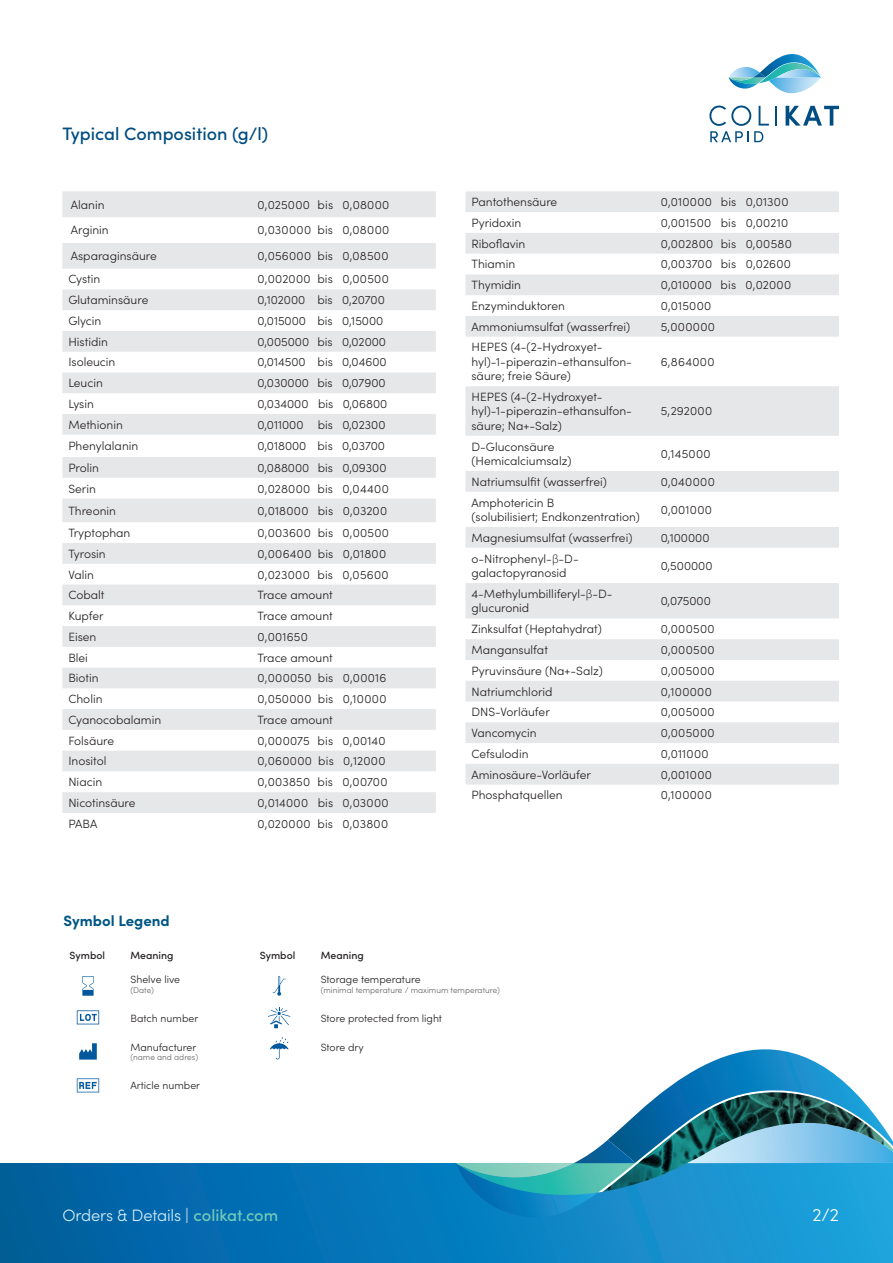
<style>
.page{position:relative;width:893px;height:1263px;background:#fff}
.page>*{position:absolute;margin:0;border:0;box-sizing:border-box;transform-origin:0 0}
.t1{font:500 18px "Sofia Pro";color:#014d81}
.t2{font:300 18px "Sofia Pro";color:#fff}
.t3{font:300 16.5px "Sofia Pro";letter-spacing:-.01em;color:#d4eff9}
.t4{font:700 15px "Sofia Pro";color:#015685}
.t5{font:300 12px/14.4px "Sofia Pro";color:#231f20}
.t6{font:300 12px "Sofia Pro";letter-spacing:.02em;color:#231f20}
.t7{font:300 12px "Sofia Pro";letter-spacing:.025em;color:#231f20}
.t8{font:300 12px "Sofia Pro";letter-spacing:.03em;color:#231f20}
.t9{font:300 10.5px "Sofia Pro";color:#231f20}
.t10{font:500 10.5px "Sofia Pro";color:#231f20}
.t11{font:300 8.25px "Sofia Pro";color:#636366}
.s1{font-family:"Myriad Pro"}
.s2{font-weight:500;color:#73c9b7}
</style>
<div class="page">
<div style="left:0;top:1163px;width:893px;height:100px;background:linear-gradient(to right,#005a9e,#1da1dd)"></div>
<svg style="left:456px;top:1049px;width:437px;height:169px"></svg>
<div style="left:62px;top:191px;width:374px;height:26px;background:#e6e7e9"></div>
<svg style="left:62px;top:243px;width:374px;height:235px;fill:#e6e7e9"></svg>
<svg style="left:62px;top:499px;width:374px;height:314px"></svg>
<div style="left:62px;top:543px;width:374px;height:21px;background:#e6e7e9"></div>
<svg style="left:465px;top:191px;width:374px;height:63px"></svg>
<svg style="left:465px;top:274px;width:374px;height:63px"></svg>
<svg style="left:465px;top:386px;width:374px;height:398px;fill:#e6e7e9"></svg>
<svg style="left:79px;top:1043px;width:18px;height:16px"></svg>
<svg style="left:82px;top:976px;width:12px;height:20px"></svg>
<svg style="left:77px;top:1010px;width:22px;height:14px"></svg>
<svg style="left:77px;top:1078px;width:22px;height:14px"></svg>
<svg style="left:273px;top:976px;width:13px;height:20px"></svg>
<svg style="left:270px;top:1037px;width:19px;height:22px"></svg>
<svg style="left:268px;top:1007px;width:22px;height:21px"></svg>
<hr style="left:775px;top:106px;width:2px;height:20px;background:#014d81">
<svg style="left:786px;top:106px;width:53px;height:20px"></svg>
<svg style="left:729px;top:54px;width:92px;height:40px"></svg>
<svg style="left:709px;top:106px;width:60px;height:36px"></svg>
<h1 class="t1" style="left:62px;top:121px;width:207px">Typical Composition (g/l)</h1>
<p class="t5" style="left:71px;top:197px;width:35px">Alanin</p>
<p class="t6" style="left:258px;top:196px;width:133px">0,025000 bis 0,08000</p>
<p class="t5" style="left:71px;top:222px;width:39px">Arginin</p>
<p class="t7" style="left:258px;top:221px;width:133px">0,030000 bis 0,08000</p>
<p class="t5" style="left:71px;top:248px;width:88px">Asparaginsäure</p>
<p class="t6" style="left:258px;top:247px;width:132px">0,056000 bis 0,08500</p>
<p class="t5" style="left:68px;top:271px;width:33px">Cystin</p>
<p class="t7" style="left:258px;top:271px;width:133px">0,002000 bis 0,00500</p>
<p class="t5" style="left:68px;top:292px;width:82px">Glutaminsäure</p>
<p class="t5" style="left:258px;top:292px;width:129px">0,102000 bis 0,20700</p>
<p class="t5" style="left:68px;top:313px;width:35px">Glycin</p>
<p class="t5" style="left:258px;top:313px;width:127px">0,015000 bis 0,15000</p>
<p class="t5" style="left:68px;top:334px;width:41px">Histidin</p>
<p class="t5" style="left:258px;top:334px;width:130px">0,005000 bis 0,02000</p>
<p class="t5" style="left:68px;top:354px;width:49px">Isoleucin</p>
<p class="t5" style="left:258px;top:354px;width:131px">0,014500 bis 0,04600</p>
<p class="t5" style="left:68px;top:375px;width:36px">Leucin</p>
<p class="t5" style="left:258px;top:375px;width:130px">0,030000 bis 0,07900</p>
<p class="t5" style="left:68px;top:396px;width:27px">Lysin</p>
<p class="t5" style="left:258px;top:396px;width:131px">0,034000 bis 0,06800</p>
<p class="t5" style="left:68px;top:417px;width:56px">Methionin</p>
<p class="t5" style="left:258px;top:417px;width:129px">0,011000 bis 0,02300</p>
<p class="t5" style="left:68px;top:438px;width:71px">Phenylalanin</p>
<p class="t5" style="left:258px;top:438px;width:129px">0,018000 bis 0,03700</p>
<p class="t5" style="left:68px;top:460px;width:32px">Prolin</p>
<p class="t5" style="left:258px;top:460px;width:130px">0,088000 bis 0,09300</p>
<p class="t5" style="left:68px;top:480px;width:29px">Serin</p>
<p class="t6" style="left:258px;top:480px;width:133px">0,028000 bis 0,04400</p>
<p class="t5" style="left:68px;top:503px;width:49px">Threonin</p>
<p class="t5" style="left:258px;top:503px;width:131px">0,018000 bis 0,03200</p>
<p class="t5" style="left:68px;top:525px;width:64px">Tryptophan</p>
<p class="t7" style="left:258px;top:524px;width:133px">0,003600 bis 0,00500</p>
<p class="t5" style="left:68px;top:546px;width:39px">Tyrosin</p>
<p class="t6" style="left:258px;top:545px;width:130px">0,006400 bis 0,01800</p>
<p class="t5" style="left:68px;top:566px;width:27px">Valin</p>
<p class="t7" style="left:258px;top:566px;width:133px">0,023000 bis 0,05600</p>
<p class="t5" style="left:68px;top:587px;width:38px">Cobalt</p>
<p class="t5" style="left:258px;top:587px;width:77px">Trace amount</p>
<p class="t5" style="left:68px;top:608px;width:37px">Kupfer</p>
<p class="t5" style="left:258px;top:608px;width:77px">Trace amount</p>
<p class="t5" style="left:68px;top:629px;width:30px">Eisen</p>
<p class="t5" style="left:258px;top:629px;width:52px">0,001650</p>
<p class="t5" style="left:68px;top:649px;width:21px">Blei</p>
<p class="t5" style="left:258px;top:649px;width:77px">Trace amount</p>
<p class="t5" style="left:68px;top:670px;width:32px">Biotin</p>
<p class="t7" style="left:258px;top:669px;width:130px">0,000050 bis 0,00016</p>
<p class="t5" style="left:68px;top:691px;width:36px">Cholin</p>
<p class="t8" style="left:258px;top:690px;width:130px">0,050000 bis 0,10000</p>
<p class="t5" style="left:68px;top:712px;width:94px">Cyanocobalamin</p>
<p class="t5" style="left:258px;top:712px;width:77px">Trace amount</p>
<p class="t5" style="left:68px;top:732px;width:47px">Folsäure</p>
<p class="t5" style="left:258px;top:732px;width:130px">0,000075 bis 0,00140</p>
<p class="t5" style="left:68px;top:753px;width:40px">Inositol</p>
<p class="t7" style="left:258px;top:752px;width:129px">0,060000 bis 0,12000</p>
<p class="t5" style="left:68px;top:774px;width:35px">Niacin</p>
<p class="t6" style="left:258px;top:773px;width:131px">0,003850 bis 0,00700</p>
<p class="t5" style="left:68px;top:795px;width:69px">Nicotinsäure</p>
<p class="t6" style="left:258px;top:794px;width:133px">0,014000 bis 0,03000</p>
<p class="t5" style="left:68px;top:815px;width:30px">PABA</p>
<p class="t6" style="left:258px;top:815px;width:132px">0,020000 bis 0,03800</p>
<p class="t5" style="left:471px;top:194px;width:87px">Pantothensäure</p>
<p class="t6" style="left:661px;top:193px;width:129px">0,010000 bis 0,01300</p>
<p class="t5" style="left:471px;top:215px;width:51px">Pyridoxin</p>
<p class="t6" style="left:661px;top:214px;width:129px">0,001500 bis 0,00210</p>
<p class="t5" style="left:471px;top:236px;width:55px">Riboflavin</p>
<p class="t6" style="left:661px;top:235px;width:133px">0,002800 bis 0,00580</p>
<p class="t5" style="left:471px;top:256px;width:45px">Thiamin</p>
<p class="t5" style="left:661px;top:256px;width:132px">0,003700 bis 0,02600</p>
<p class="t5" style="left:471px;top:277px;width:51px">Thymidin</p>
<p class="t6" style="left:661px;top:276px;width:132px">0,010000 bis 0,02000</p>
<p class="t5" style="left:471px;top:298px;width:95px">Enzyminduktoren</p>
<p class="t5" style="left:661px;top:298px;width:52px">0,015000</p>
<p class="t5" style="left:471px;top:319px;width:160px">Ammoniumsulfat (wasserfrei)</p>
<p class="t5" style="left:661px;top:319px;width:56px">5,000000</p>
<p class="t5" style="left:471px;top:339px;width:162px">HEPES (4-(2-Hydroxyet&shy;hyl)-1-piperazin-ethansulfon&shy;säure; freie Säure)</p>
<p class="t5" style="left:661px;top:354px;width:55px">6,864000</p>
<p class="t5" style="left:471px;top:389px;width:162px">HEPES (4-(2-Hydroxyet&shy;hyl)-1-piperazin-ethansulfon&shy;säure; Na+-Salz)</p>
<p class="t5" style="left:661px;top:403px;width:53px">5,292000</p>
<p class="t5" style="left:471px;top:438px;width:102px">D-Gluconsäure (Hemicalciumsalz)</p>
<p class="t5" style="left:661px;top:446px;width:51px">0,145000</p>
<p class="t5" style="left:471px;top:474px;width:137px">Natriumsulfit (wasserfrei)</p>
<p class="t5" style="left:661px;top:474px;width:56px">0,040000</p>
<p class="t5" style="left:471px;top:494px;width:170px">Amphotericin B<br>(solubilisiert; Endkonzentration)</p>
<p class="t5" style="left:661px;top:502px;width:53px">0,001000</p>
<p class="t5" style="left:471px;top:530px;width:162px">Magnesiumsulfat (wasserfrei)</p>
<p class="t5" style="left:661px;top:530px;width:50px">0,100000</p>
<p class="t5" style="left:471px;top:551px;width:109px">o-Nitrophenyl-<span class="s1">β</span>-D&shy;galactopyranosid</p>
<p class="t5" style="left:661px;top:558px;width:53px">0,500000</p>
<p class="t5" style="left:471px;top:586px;width:143px">4-Methylumbilliferyl-<span class="s1">β</span>-D&shy;glucuronid</p>
<p class="t5" style="left:661px;top:593px;width:52px">0,075000</p>
<p class="t5" style="left:471px;top:621px;width:132px">Zinksulfat (Heptahydrat)</p>
<p class="t5" style="left:661px;top:621px;width:55px">0,000500</p>
<p class="t5" style="left:471px;top:642px;width:78px">Mangansulfat</p>
<p class="t5" style="left:661px;top:642px;width:55px">0,000500</p>
<p class="t5" style="left:471px;top:663px;width:133px">Pyruvinsäure (Na+-Salz)</p>
<p class="t5" style="left:661px;top:663px;width:55px">0,005000</p>
<p class="t5" style="left:471px;top:683px;width:83px">Natriumchlorid</p>
<p class="t5" style="left:661px;top:683px;width:53px">0,100000</p>
<p class="t5" style="left:471px;top:704px;width:80px">DNS-Vorläufer</p>
<p class="t5" style="left:661px;top:704px;width:55px">0,005000</p>
<p class="t5" style="left:471px;top:725px;width:67px">Vancomycin</p>
<p class="t5" style="left:661px;top:725px;width:55px">0,005000</p>
<p class="t5" style="left:471px;top:746px;width:59px">Cefsulodin</p>
<p class="t5" style="left:661px;top:746px;width:49px">0,011000</p>
<p class="t5" style="left:471px;top:766px;width:121px">Aminosäure-Vorläufer</p>
<p class="t5" style="left:661px;top:766px;width:53px">0,001000</p>
<p class="t5" style="left:471px;top:787px;width:93px">Phosphatquellen</p>
<p class="t5" style="left:661px;top:787px;width:53px">0,100000</p>
<p class="t4" style="left:64px;top:909px;width:108px">Symbol Legend</p>
<p class="t10" style="left:70px;top:947px;width:37px">Symbol</p>
<p class="t10" style="left:130px;top:947px;width:45px">Meaning</p>
<p class="t9" style="left:130px;top:971px;width:51px">Shelve live</p>
<p class="t11" style="left:130px;top:984px;width:25px">(Date)</p>
<p class="t9" style="left:130px;top:1010px;width:69px">Batch number</p>
<p class="t9" style="left:130px;top:1039px;width:67px">Manufacturer</p>
<p class="t11" style="left:130px;top:1051px;width:69px">(name and adres)</p>
<p class="t9" style="left:130px;top:1078px;width:71px">Article number</p>
<p class="t10" style="left:260px;top:947px;width:37px">Symbol</p>
<p class="t10" style="left:321px;top:947px;width:45px">Meaning</p>
<p class="t9" style="left:321px;top:971px;width:101px">Storage temperature</p>
<p class="t11" style="left:321px;top:984px;width:181px">(minimal temperature / maximum temperature)</p>
<p class="t9" style="left:321px;top:1010px;width:123px">Store protected from light</p>
<p class="t9" style="left:321px;top:1039px;width:45px">Store dry</p>
<h2 class="t3" style="left:62px;top:1203px;width:217px">Orders &amp; Details | <span class="s2">colikat.com</span></h2>
<h1 class="t2" style="left:812px;top:1201px;width:28px">2/2</h1>
</div>
